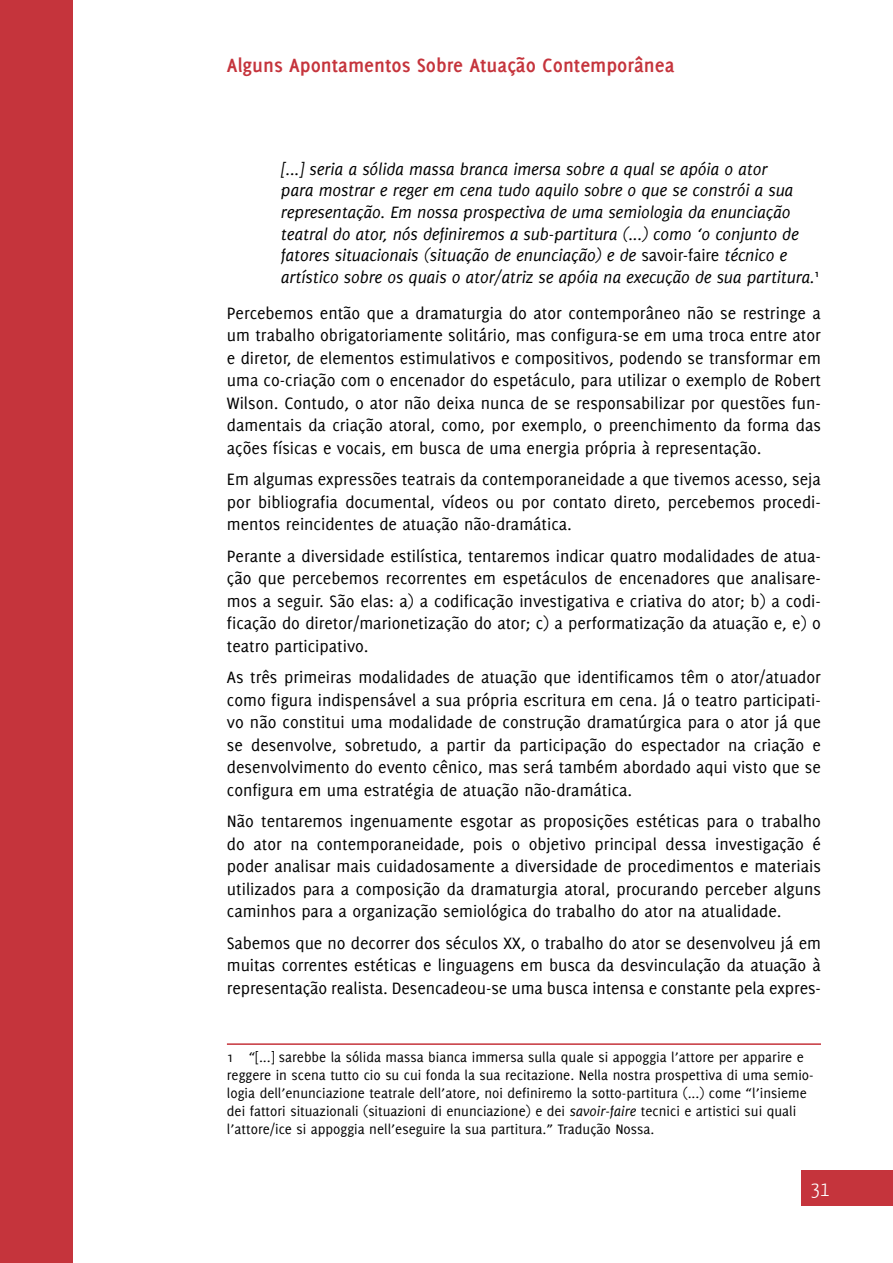
<style>
.page{position:relative;width:893px;height:1263px;background:#fff}
.page>*{position:absolute;margin:0;border:0;box-sizing:border-box;transform-origin:0 0}
.t1{font:700 21px "Delicious";color:#c5343c}
.t2{font:300 21px "Yanone Kaffeesatz";color:#fff}
.t3{font:18px/22.5px "Delicious";color:#000;text-align:justify}
.t4{font:italic 18px/21.6px "Delicious";letter-spacing:-.01em;color:#000}
.t5{font:15px/18px "Delicious";color:#000}
.s1{font-style:normal}
.s2{font-style:italic}
</style>
<div class="page">
<div style="left:802px;top:1170px;width:91px;height:36px;background:#c5343c"></div>
<div style="left:0;top:0;width:72px;height:1263px;background:#c5343c"></div>
<hr style="left:227px;top:1043px;width:594px;height:2px;background:#c5343c">
<p class="t1" style="left:227px;top:53px;width:449px">Alguns Apontamentos Sobre Atuação Contemporânea</p>
<p class="t4" style="left:281px;top:158px;width:540px">[...] seria a sólida massa branca imersa sobre a qual se apóia o ator<br>para mostrar e reger em cena tudo aquilo sobre o que se constrói a sua representação. Em nossa prospectiva de uma semiologia da enunciação teatral do ator, nós definiremos a sub-partitura (...) como ‘o conjunto de fatores situacionais (situação de enunciação) e de <span class="s1">savoir-faire</span> técnico e artístico sobre os quais o ator/atriz se apóia na execução de sua partitura.<sup>1</sup></p>
<p class="t3" style="left:227px;top:301px;width:596px">Percebemos então que a dramaturgia do ator contemporâneo não se restringe a um trabalho obrigatoriamente solitário, mas configura-se em uma troca entre ator e diretor, de elementos estimulativos e compositivos, podendo se transformar em uma co-criação com o encenador do espetáculo, para utilizar o exemplo de Robert Wilson. Contudo, o ator não deixa nunca de se responsabilizar por questões fun&shy;damentais da criação atoral, como, por exemplo, o preenchimento da forma das ações físicas e vocais, em busca de uma energia própria à representação.</p>
<p class="t3" style="left:227px;top:468px;width:595px">Em algumas expressões teatrais da contemporaneidade a que tivemos acesso, seja por bibliografia documental, vídeos ou por contato direto, percebemos procedi&shy;mentos reincidentes de atuação não-dramática.</p>
<p class="t3" style="left:227px;top:544px;width:596px">Perante a diversidade estilística, tentaremos indicar quatro modalidades de atua&shy;ção que percebemos recorrentes em espetáculos de encenadores que analisare&shy;mos a seguir. São elas: a) a codificação investigativa e criativa do ator; b) a codi&shy;ficação do diretor/marionetização do ator; c) a performatização da atuação e, e) o teatro participativo.</p>
<p class="t3" style="left:227px;top:666px;width:596px">As três primeiras modalidades de atuação que identificamos têm o ator/atuador como figura indispensável a sua própria escritura em cena. Já o teatro participati&shy;vo não constitui uma modalidade de construção dramatúrgica para o ator já que se desenvolve, sobretudo, a partir da participação do espectador na criação e desenvolvimento do evento cênico, mas será também abordado aqui visto que se configura em uma estratégia de atuação não-dramática.</p>
<p class="t3" style="left:227px;top:810px;width:596px">Não tentaremos ingenuamente esgotar as proposições estéticas para o trabalho do ator na contemporaneidade, pois o objetivo principal dessa investigação é poder analisar mais cuidadosamente a diversidade de procedimentos e materiais utilizados para a composição da dramaturgia atoral, procurando perceber alguns caminhos para a organização semiológica do trabalho do ator na atualidade.</p>
<p class="t3" style="left:227px;top:931px;width:596px">Sabemos que no decorrer dos séculos XX, o trabalho do ator se desenvolveu já em muitas correntes estéticas e linguagens em busca da desvinculação da atuação à representação realista. Desencadeou-se uma busca intensa e constante pela expres-</p>
<p class="t5" style="left:227px;top:1048px;width:588px">1 “[...] sarebbe la sólida massa bianca immersa sulla quale si appoggia l’attore per apparire e reggere in scena tutto cio su cui fonda la sua recitazione. Nella nostra prospettiva di uma semio&shy;logia dell’enunciazione teatrale dell’atore, noi definiremo la sotto-partitura (...) come “l’insieme dei fattori situazionali (situazioni di enunciazione) e dei <span class="s2">savoir-faire</span> tecnici e artistici sui quali l’attore/ice si appoggia nell’eseguire la sua partitura.” Tradução Nossa.</p>
<p class="t2" style="left:811px;top:1175px;width:20px">31</p>
</div>
